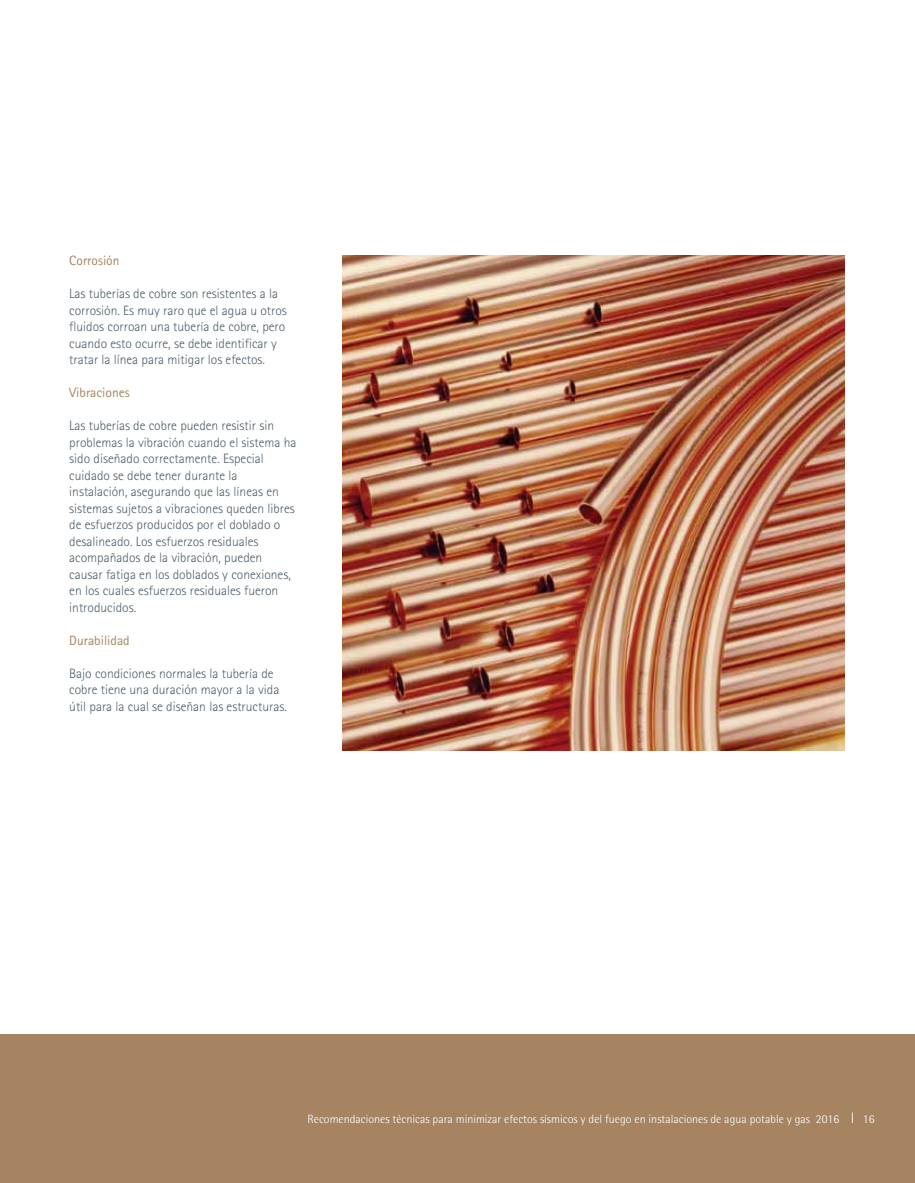
<style>
.page{position:relative;width:915px;height:1183px;background:#fff}
.page>*{position:absolute;margin:0;border:0;box-sizing:border-box;transform-origin:0 0}
.t1{font:300 13.5px/16.5px "Rotis Sans Serif";color:#4d5d67}
.t2{font:13.5px "Rotis Sans Serif";color:#a68462}
.t3{font:300 12px "Rotis Semi Sans";color:#fff}
.s1{font-size:15px}
</style>
<div class="page">
<div style="left:0;top:1034px;width:914px;height:148px;background:#a68462"></div>
<img style="left:342px;top:256px;width:502px;height:494px">
<p class="t2" style="left:69px;top:252px;width:52px">Corrosión</p>
<p class="t1" style="left:69px;top:285px;width:219px">Las tuberías de cobre son resistentes a la corrosión. Es muy raro que el agua u otros fluidos corroan una tubería de cobre, pero cuando esto ocurre, se debe identificar y tratar la línea para mitigar los efectos.</p>
<p class="t2" style="left:69px;top:384px;width:62px">Vibraciones</p>
<p class="t1" style="left:69px;top:417px;width:229px">Las tuberías de cobre pueden resistir sin problemas la vibración cuando el sistema ha sido diseñado correctamente. Especial cuidado se debe tener durante la instalación, asegurando que las líneas en sistemas sujetos a vibraciones queden libres de esfuerzos producidos por el doblado o desalineado. Los esfuerzos residuales acompañados de la vibración, pueden causar fatiga en los doblados y conexiones, en los cuales esfuerzos residuales fueron introducidos.</p>
<p class="t2" style="left:69px;top:632px;width:62px">Durabilidad</p>
<p class="t1" style="left:69px;top:665px;width:219px">Bajo condiciones normales la tubería de cobre tiene una duración mayor a la vida útil para la cual se diseñan las estructuras.</p>
<p class="t3" style="left:307px;top:1111px;width:568px">Recomendaciones técnicas para minimizar efectos sísmicos y del fuego en instalaciones de agua potable y gas 2016 <span class="s1">I</span> 16</p>
</div>
